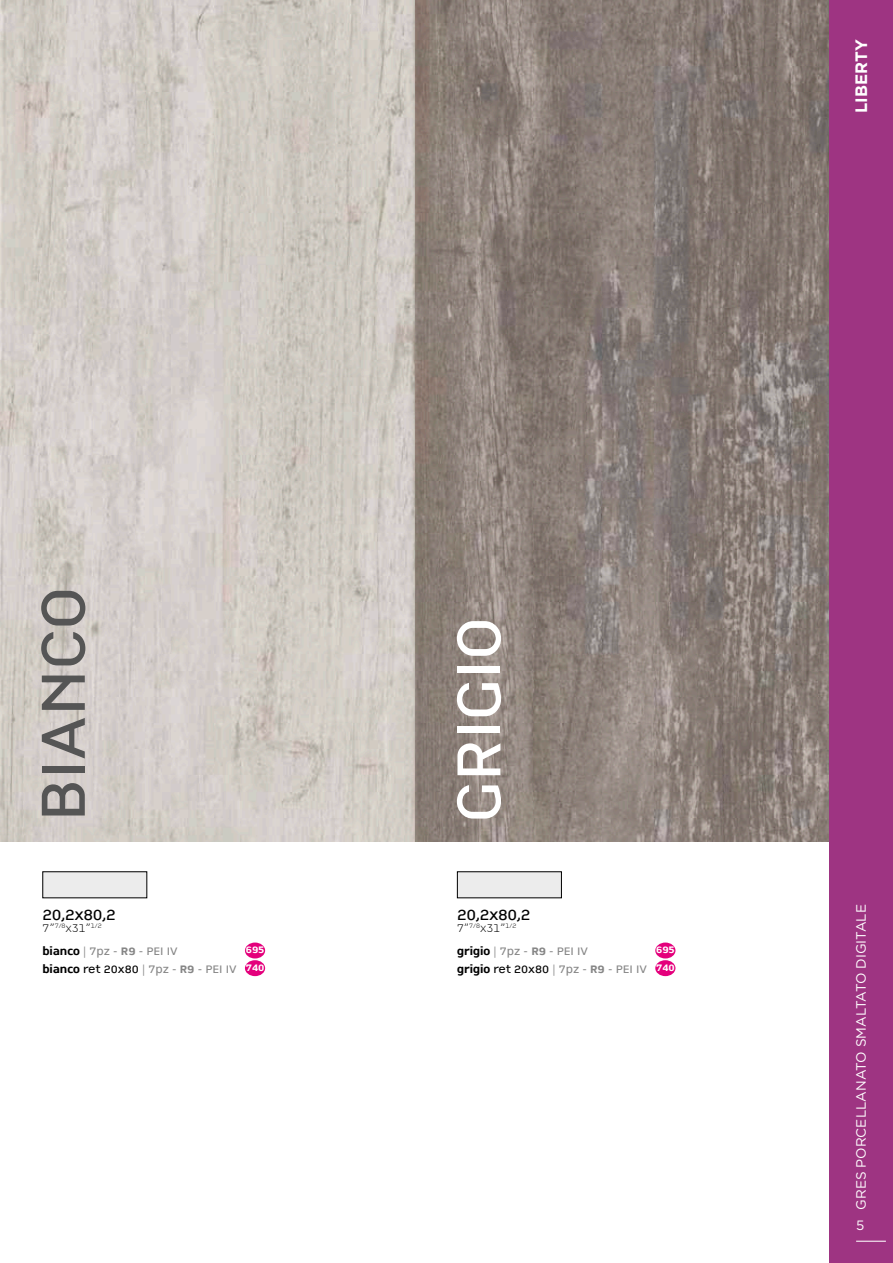
<style>
.page{position:relative;width:893px;height:1263px;background:#fff}
.page>*{position:absolute;margin:0;border:0;box-sizing:border-box;transform-origin:0 0}
.t1{font:69px "CP Company TT Regular";color:#fff}
.t2{font:69px "CP Company TT Regular";color:#555}
.t3{font:16.5px "CP Company TT Regular";letter-spacing:-.025em;color:#000}
.t4{font:700 16.5px "Gotham";color:#fff}
.t5{font:13.5px "Gotham";color:#fff}
.t6{font:12.15px "CP Company TT Light";color:#000}
.t7{font:12px "CP Company TT Regular";color:#868686}
.t8{font:10.5px "CP Company TT Bold";color:#fff}
.s1{font-family:"CP Company TT Bold";color:#000}
.s2{font-family:"CP Company TT Bold"}
.s3{color:#000}
.s4{font-family:"CP Company TT Bold";font-size:10.5px;color:#fff}
</style>
<div class="page">
<img style="left:0;top:0;width:829px;height:841px">
<div style="left:457px;top:872px;width:104px;height:26px;background:#ececec"></div>
<div style="left:655px;top:942px;width:20px;height:16px;background:#e4007c;border-radius:50%"></div>
<div style="left:655px;top:960px;width:20px;height:16px;background:#e4007c;border-radius:50%"></div>
<div style="left:43px;top:872px;width:104px;height:26px;background:#ececec"></div>
<div style="left:245px;top:942px;width:20px;height:16px;background:#e4007c;border-radius:50%"></div>
<div style="left:245px;top:960px;width:20px;height:16px;background:#e4007c;border-radius:50%"></div>
<div style="left:829px;top:0;width:64px;height:1263px;background:#9e3482"></div>
<hr style="left:856px;top:1241px;width:30px;height:1px;background:#fff">
<h1 class="t2" style="left:24px;top:822px;width:237px;rotate:-90deg">BIANCO</h1>
<h2 class="t3" style="left:43px;top:905px;width:75px">20,2x80,2</h2>
<p class="t6" style="left:43px;top:922px;width:61px">7”<sup>7/8</sup>x31”<sup>1/2</sup></p>
<p class="t7" style="left:43px;top:944px;width:137px"><span class="s1">bianco</span> | 7pz - <span class="s2">R9</span> - PEI IV</p>
<p class="t8" style="left:246px;top:943px;width:20px">695</p>
<p class="t7" style="left:43px;top:962px;width:223px"><span class="s1">bianco</span> <span class="s3">ret 20x80</span> | 7pz - <span class="s2">R9</span> - PEI IV <span class="s4">740</span></p>
<h2 class="t4" style="left:852px;top:113px;width:75px;rotate:-90deg">liberty</h2>
<h1 class="t1" style="left:439px;top:822px;width:206px;rotate:-90deg">GRIGIO</h1>
<h2 class="t3" style="left:457px;top:905px;width:75px">20,2x80,2</h2>
<p class="t6" style="left:457px;top:922px;width:61px">7”<sup>7/8</sup>x31”<sup>1/2</sup></p>
<p class="t7" style="left:457px;top:944px;width:132px"><span class="s1">grigio</span> | 7pz - <span class="s2">R9</span> - PEI IV</p>
<p class="t8" style="left:656px;top:943px;width:20px">695</p>
<p class="t7" style="left:457px;top:962px;width:219px"><span class="s1">grigio</span> <span class="s3">ret 20x80</span> | 7pz - <span class="s2">R9</span> - PEI IV <span class="s4">740</span></p>
<p class="t5" style="left:854px;top:1210px;width:307px;rotate:-90deg">gres porcellanato smaltato digitale</p>
<p class="t5" style="left:856px;top:1218px;width:10px">5</p>
</div>
